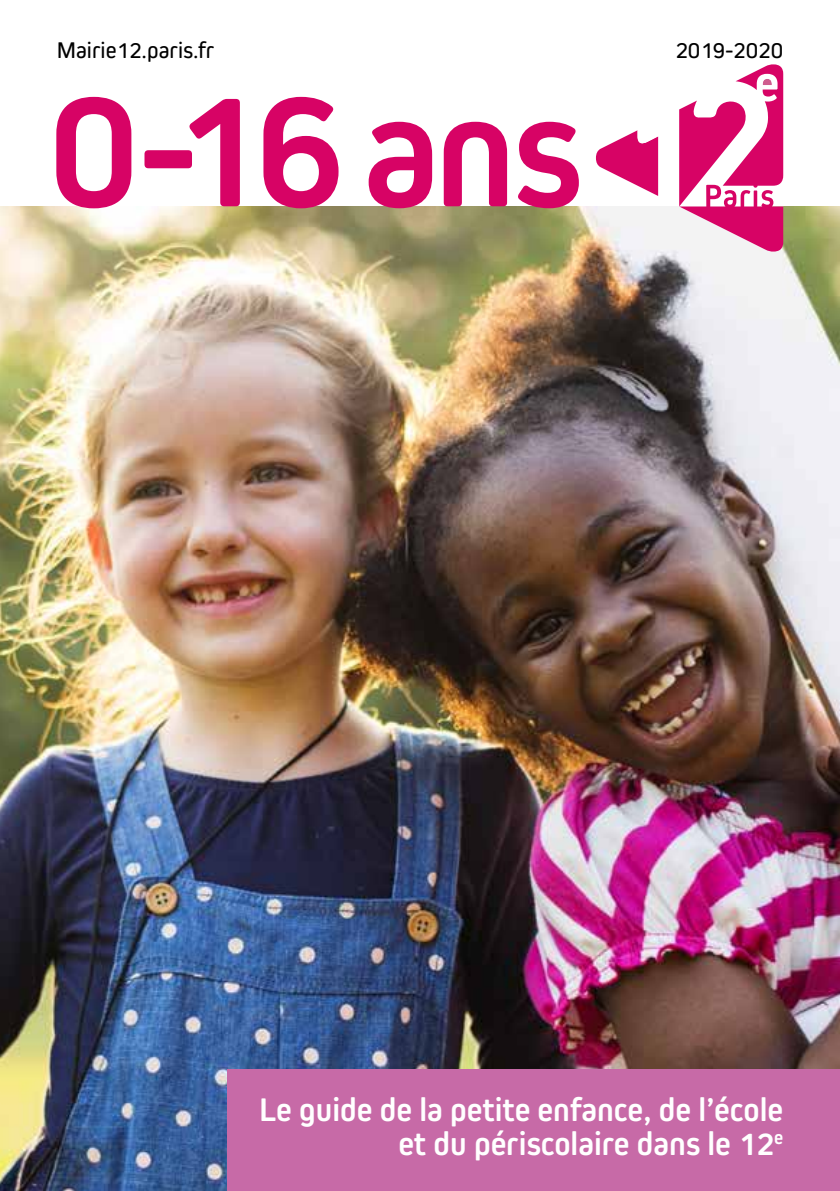
<style>
.page{position:relative;width:840px;height:1191px;background:#fff}
.page>*{position:absolute;margin:0;border:0;box-sizing:border-box;transform-origin:0 0}
.t1{font:700 172px "Kiro";color:#d70365}
.t2{font:700 34px/34px "Kiro";color:#fff;text-align:right}
.t3{font:23.6px "Kiro";color:#000}
.s1{font-size:166px}
</style>
<div class="page">
<img style="left:0;top:206px;width:839px;height:985px">
<svg style="left:595px;top:64px;width:187px;height:188px"></svg>
<div style="left:227px;top:1069px;width:612px;height:122px;background:#c76aa7"></div>
<p class="t3" style="left:57px;top:36px;width:159px">Mairie12.paris.fr</p>
<p class="t3" style="left:675px;top:36px;width:109px">2019-2020</p>
<h1 class="t1" style="left:48px;top:49px;width:533px">0-16 <span class="s1">ans</span></h1>
<p class="t2" style="left:259px;top:1092px;width:525px">Le guide de la petite enfance, de l’école et du périscolaire dans le 12<sup>e</sup></p>
</div>
